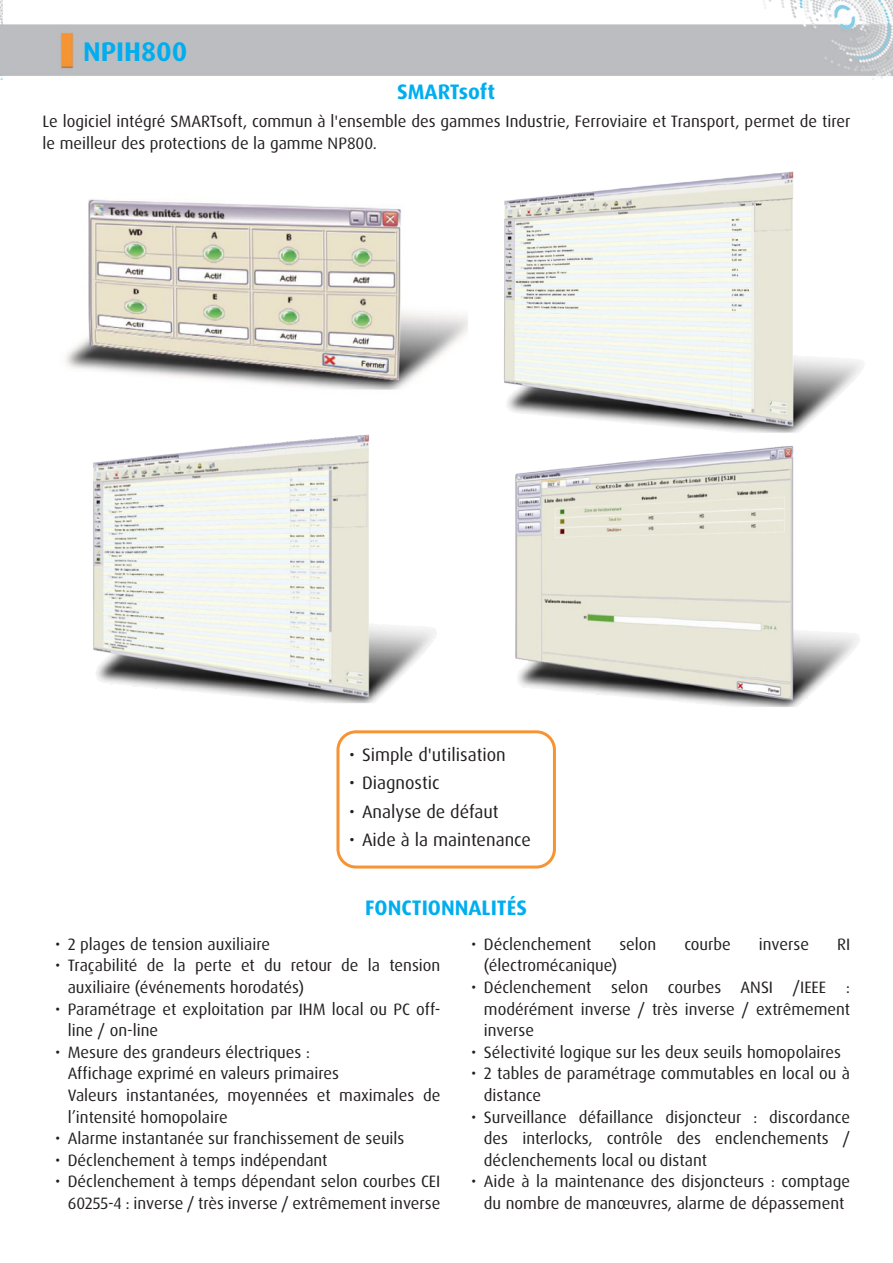
<style>
.page{position:relative;width:893px;height:1263px;background:#fff}
.page>*{position:absolute;margin:0;border:0;box-sizing:border-box;transform-origin:0 0}
.t1{font:700 27px "Dax OT";color:#00aeef}
.t2{font:700 21px "Dax OT";color:#00aeef}
.t3{font:18px "Dax OT";color:#231f20}
.Texte_courant{font:16.5px/21.6px "Dax OT";color:#231f20}
</style>
<div class="page">
<img style="left:0;top:0;width:893px;height:80px">
<div style="left:336px;top:730px;width:220px;height:138px;border:3px solid #f79332;border-radius:18px"></div>
<img style="left:65px;top:199px;width:403px;height:191px">
<img style="left:504px;top:171px;width:359px;height:260px">
<img style="left:93px;top:434px;width:344px;height:269px">
<img style="left:515px;top:431px;width:345px;height:276px">
<h1 class="t1" style="left:83px;top:34px;width:106px">NPIH800</h1>
<p class="t2" style="left:397px;top:78px;width:100px">SMARTsoft</p>
<p class="Texte_courant" style="left:43px;top:111px;width:809px">Le logiciel intégré SMARTsoft, commun à l'ensemble des gammes Industrie, Ferroviaire et Transport, permet de tirer le meilleur des protections de la gamme NP800.</p>
<p class="t3" style="left:349px;top:743px;width:158px">• Simple d'utilisation</p>
<p class="t3" style="left:349px;top:771px;width:92px">• Diagnostic</p>
<p class="t3" style="left:349px;top:800px;width:151px">• Analyse de défaut</p>
<p class="t3" style="left:349px;top:828px;width:183px">• Aide à la maintenance</p>
<p class="t2" style="left:365px;top:894px;width:163px">FONCTIONNALITÉS</p>
<p class="Texte_courant" style="left:55px;top:933px;width:217px">• 2 plages de tension auxiliaire</p>
<p class="Texte_courant" style="left:68px;top:955px;width:374px;text-indent:-13px">• Traçabilité de la perte et du retour de la tension auxiliaire (événements horodatés)</p>
<p class="Texte_courant" style="left:68px;top:998px;width:374px;text-indent:-13px">• Paramétrage et exploitation par IHM local ou PC off&shy;line / on-line</p>
<p class="Texte_courant" style="left:55px;top:1041px;width:257px">• Mesure des grandeurs électriques :</p>
<p class="Texte_courant" style="left:68px;top:1063px;width:273px">Affichage exprimé en valeurs primaires</p>
<p class="Texte_courant" style="left:68px;top:1084px;width:374px">Valeurs instantanées, moyennées et maximales de l’intensité homopolaire</p>
<p class="Texte_courant" style="left:55px;top:1128px;width:351px">• Alarme instantanée sur franchissement de seuils</p>
<p class="Texte_courant" style="left:55px;top:1149px;width:274px">• Déclenchement à temps indépendant</p>
<p class="Texte_courant" style="left:55px;top:1171px;width:387px;text-align:right">• Déclenchement à temps dépendant selon courbes CEI<br>60255-4 : inverse / très inverse / extrêmement inverse</p>
<p class="Texte_courant" style="left:471px;top:933px;width:122px">• Déclenchement</p>
<p class="Texte_courant" style="left:619px;top:933px;width:39px">selon</p>
<p class="Texte_courant" style="left:684px;top:933px;width:48px">courbe</p>
<p class="Texte_courant" style="left:759px;top:933px;width:52px">inverse</p>
<p class="Texte_courant" style="left:837px;top:933px;width:15px">RI</p>
<p class="Texte_courant" style="left:484px;top:955px;width:135px">(électromécanique)</p>
<p class="Texte_courant" style="left:484px;top:976px;width:368px;text-align:justify;text-indent:-13px">• Déclenchement selon courbes ANSI /IEEE : modérément inverse / très inverse / extrêmement inverse</p>
<p class="Texte_courant" style="left:471px;top:1041px;width:372px">• Sélectivité logique sur les deux seuils homopolaires</p>
<p class="Texte_courant" style="left:484px;top:1063px;width:368px;text-indent:-13px">• 2 tables de paramétrage commutables en local ou à distance</p>
<p class="Texte_courant" style="left:484px;top:1106px;width:368px;text-align:justify;text-indent:-13px">• Surveillance défaillance disjoncteur : discordance des interlocks, contrôle des enclenchements / déclenchements local ou distant</p>
<p class="Texte_courant" style="left:471px;top:1171px;width:380px;text-align:center">• Aide à la maintenance des disjoncteurs : comptage du nombre de manœuvres, alarme de dépassement</p>
</div>
